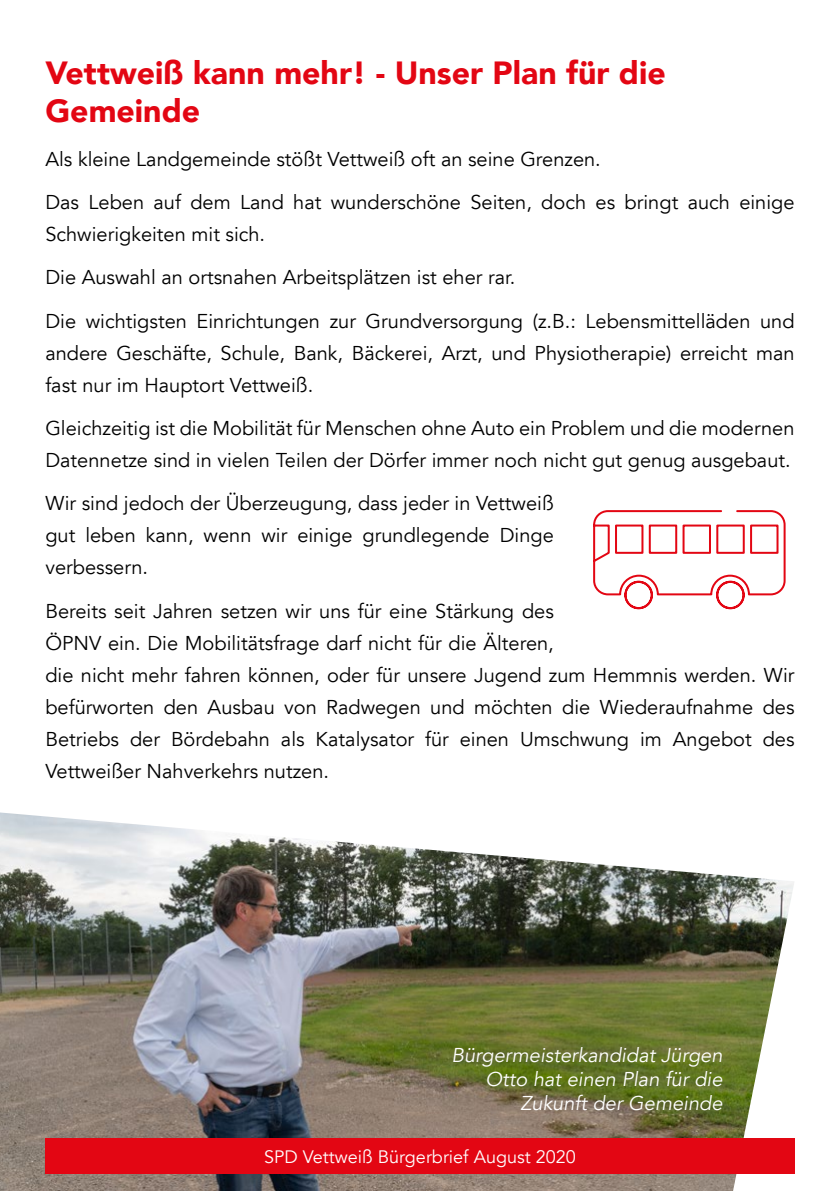
<style>
.page{position:relative;width:840px;height:1191px;background:#fff}
.page>*{position:absolute;margin:0;border:0;box-sizing:border-box;transform-origin:0 0}
.t1{font:900 32px/38.4px "Avenir LT";color:#e30613}
.t2{font:20px/32px "Avenir LT";color:#000}
.t3{font:italic 20px/24px "Avenir LT";color:#fff;text-align:right}
.t4{font:18px "Avenir LT";color:#fff}
</style>
<div class="page">
<img style="left:0;top:812px;width:794px;height:379px">
<div style="left:45px;top:1138px;width:749px;height:36px;background:#e30613"></div>
<svg style="left:593px;top:510px;width:193px;height:100px"></svg>
<h1 class="t1" style="left:45px;top:53px;width:621px">Vettweiß kann mehr! - Unser Plan für die<br>Gemeinde</h1>
<p class="t2" style="left:45px;top:137px;width:750px;line-height:43.4px">Als kleine Landgemeinde stößt Vettweiß oft an seine Grenzen.<br>Das Leben auf dem Land hat wunderschöne Seiten, doch es bringt auch einige</p>
<p class="t2" style="left:45px;top:213px;width:750px;line-height:43.4px">Schwierigkeiten mit sich.<br>Die Auswahl an ortsnahen Arbeitsplätzen ist eher rar.<br>Die wichtigsten Einrichtungen zur Grundversorgung (z.B.: Lebensmittelläden und</p>
<p class="t2" style="left:45px;top:337px;width:750px">andere Geschäfte, Schule, Bank, Bäckerei, Arzt, und Physiotherapie) erreicht man fast nur im Hauptort Vettweiß.</p>
<p class="t2" style="left:45px;top:412px;width:750px">Gleichzeitig ist die Mobilität für Menschen ohne Auto ein Problem und die modernen<br>Datennetze sind in vielen Teilen der Dörfer immer noch nicht gut genug ausgebaut.</p>
<p class="t2" style="left:45px;top:488px;width:509px;text-align:justify">Wir sind jedoch der Überzeugung, dass jeder in Vettweiß gut leben kann, wenn wir einige grundlegende Dinge verbessern.</p>
<p class="t2" style="left:45px;top:595px;width:750px">Bereits seit Jahren setzen wir uns für eine Stärkung des<br>ÖPNV ein. Die Mobilitätsfrage darf nicht für die Älteren,<br>die nicht mehr fahren können, oder für unsere Jugend zum Hemmnis werden. Wir befürworten den Ausbau von Radwegen und möchten die Wiederaufnahme des Betriebs der Bördebahn als Katalysator für einen Umschwung im Angebot des Vettweißer Nahverkehrs nutzen.</p>
<p class="t3" style="left:451px;top:1043px;width:272px">Bürgermeisterkandidat Jürgen<br>Otto hat einen Plan für die<br>Zukunft der Gemeinde</p>
<p class="t4" style="left:264px;top:1146px;width:313px">SPD Vettweiß Bürgerbrief August 2020</p>
</div>
